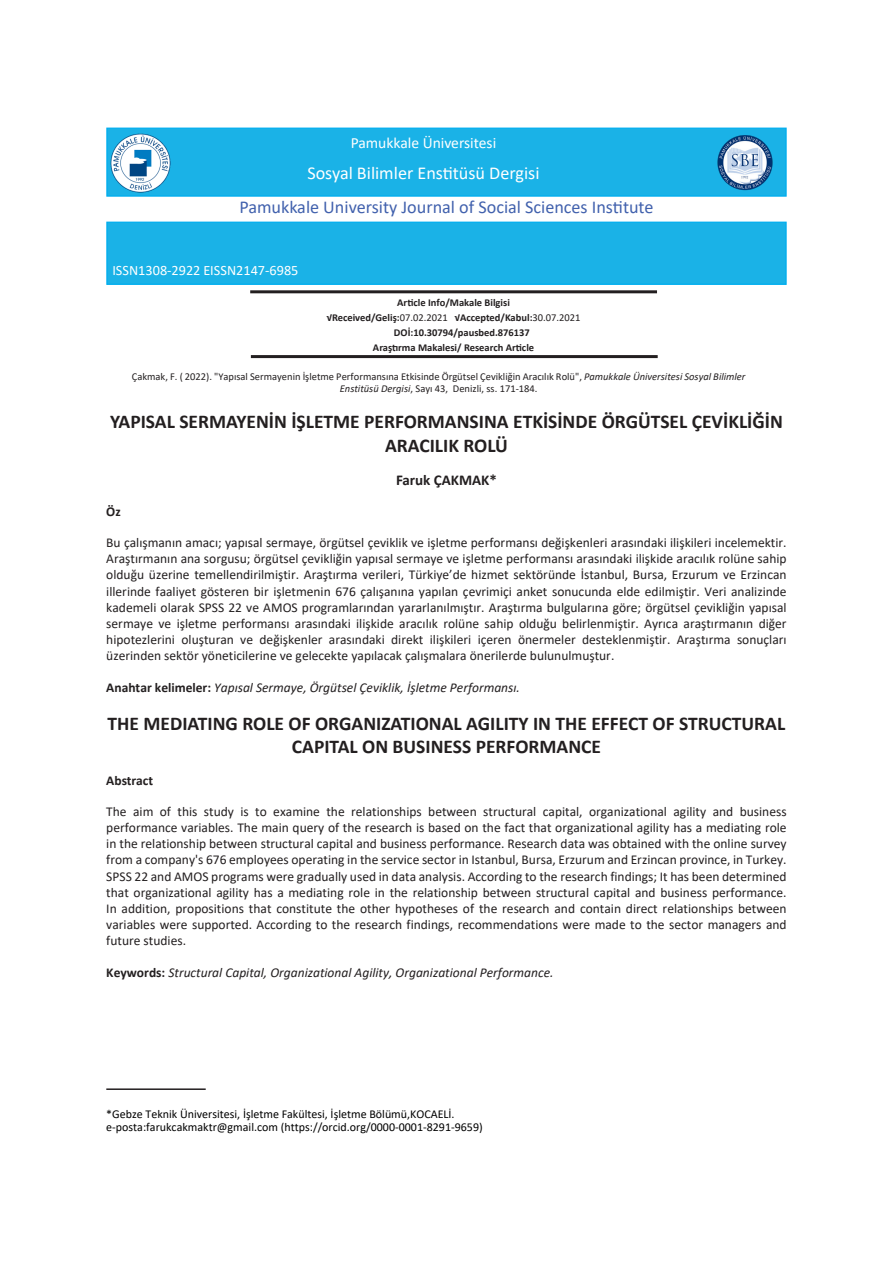
<style>
.page{position:relative;width:893px;height:1263px;background:#fff}
.page>*{position:absolute;margin:0;border:0;box-sizing:border-box;transform-origin:0 0}
.t1{font:700 19.5px/23.4px "Calibri";color:#231f20;text-align:center}
.t2{font:18.15px "Calibri";color:#4161ad}
.t3{font:18.15px "Calibri";color:#fff}
.t4{font:15.6px "Calibri";color:#fff}
.t5{font:700 15px "Calibri";color:#231f20}
.t6{font:14.25px "Calibri";color:#fff}
.t7{font:13.5px/16.2px "Calibri";color:#231f20;text-align:justify}
.t8{font:italic 13.5px "Calibri";color:#231f20}
.t9{font:700 13.5px "Calibri";color:#231f20}
.t10{font:12px/13.5px "Calibri";color:#000}
.t11{font:10.5px/12px "Calibri";color:#231f20;text-align:center}
.t12{font:700 10.5px "Calibri";color:#231f20}
.s1{font-weight:400}
.s2{font-style:italic}
.s3{font-weight:700;font-style:normal}
</style>
<div class="page">
<hr style="left:250px;top:290px;width:407px;height:3px;background:#231f20">
<hr style="left:251px;top:355px;width:407px;height:3px;background:#231f20">
<div style="left:106px;top:222px;width:681px;height:63px;background:#1ab2e7;border:1px solid #00aeef"></div>
<div style="left:106px;top:128px;width:681px;height:69px;background:#1ab2e7;border:1px solid #00aeef"></div>
<img style="left:717px;top:135px;width:56px;height:56px">
<img style="left:111px;top:133px;width:59px;height:59px">
<hr style="left:106px;top:1088px;width:100px;height:2px;background:#231f20">
<p class="t4" style="left:351px;top:132px;width:147px">Pamukkale Üniversitesi</p>
<h2 class="t3" style="left:307px;top:160px;width:234px">Sosyal Bilimler Enstitüsü Dergisi</h2>
<h2 class="t2" style="left:239px;top:194px;width:416px">Pamukkale University Journal of Social Sciences Institute</h2>
<p class="t6" style="left:112px;top:260px;width:188px">ISSN1308-2922 EISSN2147-6985</p>
<p class="t12" style="left:397px;top:295px;width:114px">Article Info/Makale Bilgisi</p>
<p class="t12" style="left:327px;top:310px;width:255px">√Received/Geliş:<span class="s1">07.02.2021</span> √Accepted/Kabul:<span class="s1">30.07.2021</span></p>
<p class="t12" style="left:394px;top:325px;width:137px">DOİ:10.30794/pausbed.876137</p>
<p class="t12" style="left:373px;top:340px;width:163px">Araştırma Makalesi/ Research Article</p>
<p class="t11" style="left:132px;top:371px;width:615px">Çakmak, F. ( 2022). "Yapısal Sermayenin İşletme Performansına Etkisinde Örgütsel Çevikliğin Aracılık Rolü", <span class="s2">Pamukkale Üniversitesi Sosyal Bilimler<br>Enstitüsü Dergisi</span>, Sayı 43, Denizli, ss. 171-184.</p>
<h1 class="t1" style="left:110px;top:410px;width:674px">YAPISAL SERMAYENİN İŞLETME PERFORMANSINA ETKİSİNDE ÖRGÜTSEL ÇEVİKLİĞİN<br>ARACILIK ROLÜ</h1>
<p class="t5" style="left:396px;top:469px;width:102px">Faruk ÇAKMAK*</p>
<p class="t9" style="left:106px;top:502px;width:16px">Öz</p>
<p class="t7" style="left:106px;top:534px;width:682px">Bu çalışmanın amacı; yapısal sermaye, örgütsel çeviklik ve işletme performansı değişkenleri arasındaki ilişkileri incelemektir.<br>Araştırmanın ana sorgusu; örgütsel çevikliğin yapısal sermaye ve işletme performansı arasındaki ilişkide aracılık rolüne sahip olduğu üzerine temellendirilmiştir. Araştırma verileri, Türkiye’de hizmet sektöründe İstanbul, Bursa, Erzurum ve Erzincan illerinde faaliyet gösteren bir işletmenin 676 çalışanına yapılan çevrimiçi anket sonucunda elde edilmiştir. Veri analizinde kademeli olarak SPSS 22 ve AMOS programlarından yararlanılmıştır. Araştırma bulgularına göre; örgütsel çevikliğin yapısal sermaye ve işletme performansı arasındaki ilişkide aracılık rolüne sahip olduğu belirlenmiştir. Ayrıca araştırmanın diğer hipotezlerini oluşturan ve değişkenler arasındaki direkt ilişkileri içeren önermeler desteklenmiştir. Araştırma sonuçları üzerinden sektör yöneticilerine ve gelecekte yapılacak çalışmalara önerilerde bulunulmuştur.</p>
<p class="t8" style="left:106px;top:678px;width:415px"><span class="s3">Anahtar kelimeler:</span> Yapısal Sermaye, Örgütsel Çeviklik, İşletme Performansı.</p>
<h1 class="t1" style="left:108px;top:712px;width:679px">THE MEDIATING ROLE OF ORGANIZATIONAL AGILITY IN THE EFFECT OF STRUCTURAL<br>CAPITAL ON BUSINESS PERFORMANCE</h1>
<p class="t9" style="left:106px;top:771px;width:48px">Abstract</p>
<p class="t7" style="left:106px;top:803px;width:682px">The aim of this study is to examine the relationships between structural capital, organizational agility and business performance variables. The main query of the research is based on the fact that organizational agility has a mediating role in the relationship between structural capital and business performance. Research data was obtained with the online survey from a company's 676 employees operating in the service sector in Istanbul, Bursa, Erzurum and Erzincan province, in Turkey.<br>SPSS 22 and AMOS programs were gradually used in data analysis. According to the research findings; It has been determined that organizational agility has a mediating role in the relationship between structural capital and business performance.<br>In addition, propositions that constitute the other hypotheses of the research and contain direct relationships between variables were supported. According to the research findings, recommendations were made to the sector managers and future studies.</p>
<p class="t8" style="left:106px;top:963px;width:449px"><span class="s3">Keywords:</span> Structural Capital, Organizational Agility, Organizational Performance.</p>
<p class="t10" style="left:106px;top:1107px;width:378px">*Gebze Teknik Üniversitesi, İşletme Fakültesi, İşletme Bölümü,KOCAELİ. e-posta:farukcakmaktr@gmail.com (https://orcid.org/0000-0001-8291-9659)</p>
</div>
